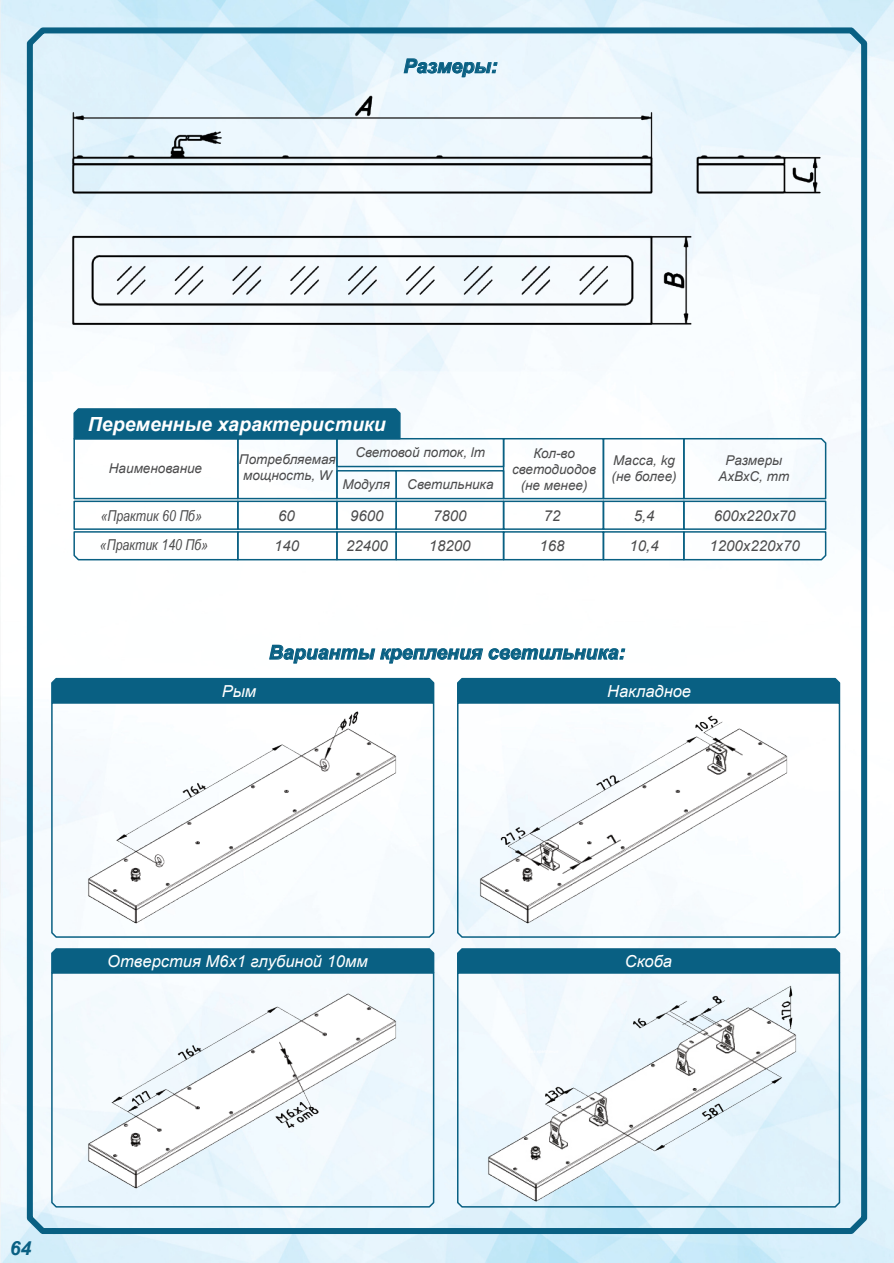
<style>
.page{position:relative;width:894px;height:1263px;background:#fff}
.page>*{position:absolute;margin:0;border:0;box-sizing:border-box;transform-origin:0 0}
.t1{font:italic 700 19.5px "Arial";color:#096083}
.t2{font:italic 700 19.5px "Arial";color:#fff}
.t3{font:italic 16.5px "Arial";color:#fff}
.t4{font:italic 15px "Arial";color:#4b4b4c}
.t5{font:italic 15px "Arial Narrow";color:#4b4b4c}
.t6{font:italic 13.5px/16.2px "Arial";color:#4b4b4c;text-align:center}
</style>
<div class="page">
<img style="left:0;top:1px;width:893px;height:1262px">
<div style="left:27px;top:27px;width:839px;height:1207px;border:6px solid #096083;border-radius:13px"></div>
<div style="left:73px;top:438px;width:165px;height:61px;border:2px solid #096083"></div>
<div style="left:237px;top:438px;width:100px;height:61px;border:2px solid #096083"></div>
<div style="left:336px;top:438px;width:168px;height:29px;border:2px solid #096083"></div>
<div style="left:502px;top:438px;width:102px;height:61px;border:2px solid #096083"></div>
<div style="left:602px;top:438px;width:82px;height:61px;border:2px solid #096083"></div>
<svg style="left:682px;top:437px;width:144px;height:63px"></svg>
<div style="left:336px;top:470px;width:61px;height:29px;border:2px solid #096083"></div>
<div style="left:395px;top:470px;width:109px;height:29px;border:2px solid #096083"></div>
<div style="left:73px;top:501px;width:165px;height:29px;border:2px solid #096083"></div>
<div style="left:237px;top:501px;width:100px;height:29px;border:2px solid #096083"></div>
<div style="left:336px;top:501px;width:61px;height:29px;border:2px solid #096083"></div>
<div style="left:395px;top:501px;width:109px;height:29px;border:2px solid #096083"></div>
<div style="left:502px;top:501px;width:102px;height:29px;border:2px solid #096083"></div>
<div style="left:602px;top:501px;width:82px;height:29px;border:2px solid #096083"></div>
<div style="left:683px;top:501px;width:143px;height:29px;border:2px solid #096083"></div>
<svg style="left:73px;top:530px;width:166px;height:31px"></svg>
<div style="left:237px;top:531px;width:100px;height:29px;border:2px solid #096083"></div>
<div style="left:336px;top:531px;width:61px;height:29px;border:2px solid #096083"></div>
<div style="left:395px;top:531px;width:109px;height:29px;border:2px solid #096083"></div>
<div style="left:502px;top:531px;width:102px;height:29px;border:2px solid #096083"></div>
<div style="left:602px;top:531px;width:82px;height:29px;border:2px solid #096083"></div>
<svg style="left:682px;top:530px;width:144px;height:31px"></svg>
<svg style="left:73px;top:407px;width:328px;height:33px;background:#146789"></svg>
<svg style="left:403px;top:58px;width:94px;height:19px;background:#adcddc"></svg>
<img style="left:69px;top:82px;width:756px;height:253px">
<svg style="left:50px;top:676px;width:385px;height:25px;background:#1f6e8e"></svg>
<svg style="left:456px;top:676px;width:384px;height:25px;background:#1e6e8e"></svg>
<div style="left:50px;top:947px;width:385px;height:24px;background:#096083"></div>
<div style="left:456px;top:947px;width:384px;height:24px;background:#096083"></div>
<svg style="left:50px;top:701px;width:385px;height:238px"></svg>
<svg style="left:50px;top:971px;width:385px;height:238px"></svg>
<svg style="left:816px;top:701px;width:24px;height:238px"></svg>
<svg style="left:456px;top:971px;width:384px;height:238px"></svg>
<img style="left:456px;top:977px;width:369px;height:260px">
<img style="left:57px;top:964px;width:368px;height:260px">
<img style="left:57px;top:699px;width:368px;height:260px">
<img style="left:448px;top:699px;width:368px;height:260px">
<svg style="left:269px;top:645px;width:356px;height:18px"></svg>
<h1 class="t1" style="left:403px;top:59px;width:95px">Размеры:</h1>
<h1 class="t2" style="left:88px;top:417px;width:299px">Переменные характеристики</h1>
<p class="t6" style="left:109px;top:461px;width:95px">Наименование</p>
<p class="t5" style="left:101px;top:510px;width:103px">«Практик 60 Пб»</p>
<p class="t6" style="left:355px;top:445px;width:131px">Световой поток, lm</p>
<p class="t6" style="left:342px;top:477px;width:49px">Модуля</p>
<p class="t6" style="left:407px;top:477px;width:88px">Светильника</p>
<p class="t6" style="left:239px;top:452px;width:98px">Потребляемая мощность, W</p>
<p class="t6" style="left:512px;top:446px;width:85px">Кол-во светодиодов (не менее)</p>
<p class="t6" style="left:611px;top:454px;width:67px;text-align:left">Масса, kg (не более)</p>
<p class="t6" style="left:718px;top:454px;width:72px">Размеры<br>АхВхС, mm</p>
<p class="t4" style="left:278px;top:510px;width:18px">60</p>
<p class="t4" style="left:350px;top:510px;width:35px">9600</p>
<p class="t4" style="left:433px;top:510px;width:35px">7800</p>
<p class="t4" style="left:543px;top:510px;width:18px">72</p>
<p class="t4" style="left:633px;top:510px;width:22px">5,4</p>
<p class="t4" style="left:713px;top:510px;width:83px">600х220х70</p>
<p class="t5" style="left:100px;top:539px;width:110px">«Практик 140 Пб»</p>
<p class="t4" style="left:274px;top:540px;width:27px">140</p>
<p class="t4" style="left:346px;top:540px;width:43px">22400</p>
<p class="t4" style="left:429px;top:540px;width:43px">18200</p>
<p class="t4" style="left:539px;top:540px;width:27px">168</p>
<p class="t4" style="left:629px;top:540px;width:31px">10,4</p>
<p class="t4" style="left:709px;top:540px;width:92px">1200х220х70</p>
<h1 class="t1" style="left:269px;top:645px;width:357px">Варианты крепления светильника:</h1>
<p class="t3" style="left:222px;top:685px;width:36px">Рым</p>
<p class="t3" style="left:607px;top:685px;width:85px">Накладное</p>
<p class="t3" style="left:107px;top:955px;width:262px">Отверстия М6х1 глубиной 10мм</p>
<p class="t3" style="left:624px;top:955px;width:49px">Скоба</p>
<h1 class="t1" style="left:10px;top:1240px;width:23px">64</h1>
</div>
